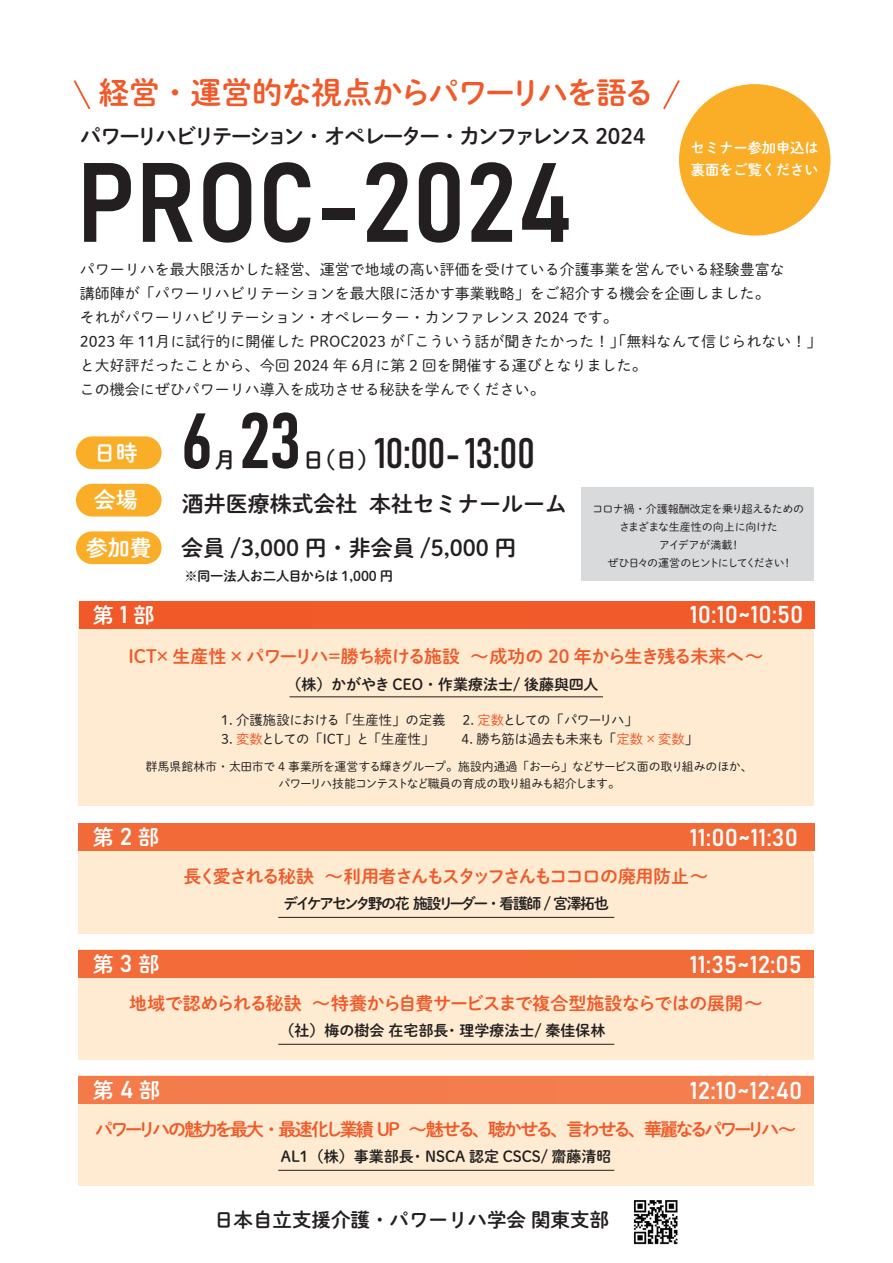
<style>
.page{position:relative;width:893px;height:1263px;background:#fff}
.page>*{position:absolute;margin:0;border:0;box-sizing:border-box;transform-origin:0 0}
.t1{font:111px "Bahnschrift";color:#231f20}
.t2{font:77.55px "Bahnschrift";color:#231f20}
.t3{font:42.15px "Bahnschrift";color:#231f20}
.t4{font:30.75px "DNP Shuei M Go Std B";letter-spacing:-.05em;color:#f15929}
.t5{font:24.15px "Bahnschrift";color:#fff}
.t6{font:22.05px/44.4px "DNP Shuei M Go Std B";color:#231f20}
.t7{font:22.05px/47.5px "DNP Shuei M Go Std B";color:#fff;text-align:center}
.t8{font:21.15px "DNP Shuei M Go Std B";letter-spacing:-.12em;color:#231f20}
.t9{font:21.15px "DNP Shuei M Go Std B";color:#fff}
.t10{font:19.5px "DNP Shuei M Go Std B";color:#231f20}
.t11{font:18px "DNP Shuei M Go Std B";letter-spacing:-.155em;color:#f15929}
.t12{font:18px "DNP Shuei M Go Std B";letter-spacing:-.06em;color:#f15929}
.t13{font:18px "DNP Shuei M Go Std B";letter-spacing:-.03em;color:#f15929}
.t14{font:18px "DNP Shuei M Go Std B";letter-spacing:-.09em;color:#f15929}
.t15{font:15px/24px "DNP Shuei M Go Std L";color:#231f20}
.t16{font:15px "DNP Shuei M Go Std B";color:#231f20}
.t17{font:15px "DNP Shuei M Go Std B";letter-spacing:-.145em;color:#231f20}
.t18{font:14.25px/23px "DNP Shuei M Go Std B";color:#fff}
.t19{font:13.5px "DNP Shuei M Go Std L";letter-spacing:-.03em;color:#231f20}
.t20{font:13.5px "DNP Shuei M Go Std L";letter-spacing:-.055em;color:#231f20}
.t21{font:13.5px "DNP Shuei M Go Std B";letter-spacing:-.025em;color:#231f20}
.t22{font:12px/16.5px "DNP Shuei M Go Std L";letter-spacing:-.045em;color:#231f20;text-align:center}
.t23{font:11.1px/18.3px "DNP Shuei M Go Std L";letter-spacing:-.045em;color:#231f20;text-align:center}
.s1{font-size:77.55px}
.s2{font-family:"Bahnschrift";font-size:24.15px}
.s3{color:#f15929}
</style>
<div class="page">
<div style="left:582px;top:488px;width:232px;height:92px;background:#d9dadc"></div>
<div style="left:679px;top:84px;width:151px;height:152px;background:#faad26;border-radius:50%"></div>
<div style="left:78px;top:602px;width:736px;height:204px;background:#feebd1"></div>
<div style="left:76px;top:436px;width:86px;height:33px;background:#faad26;border-radius:16px"></div>
<div style="left:76px;top:484px;width:86px;height:32px;background:#faad26;border-radius:16px"></div>
<div style="left:76px;top:531px;width:86px;height:33px;background:#faad26;border-radius:16px"></div>
<img style="left:633px;top:1200px;width:45px;height:45px">
<svg style="left:73px;top:80px;width:18px;height:30px"></svg>
<svg style="left:663px;top:80px;width:17px;height:30px"></svg>
<hr style="left:289px;top:696px;width:314px;height:1px;background:#231f20">
<div style="left:78px;top:823px;width:736px;height:110px;background:#feebd1"></div>
<div style="left:78px;top:823px;width:736px;height:27px;background:#f26a37"></div>
<hr style="left:278px;top:917px;width:336px;height:1px;background:#231f20">
<div style="left:78px;top:950px;width:736px;height:110px;background:#feebd1"></div>
<div style="left:78px;top:950px;width:736px;height:27px;background:#f26b38"></div>
<hr style="left:278px;top:1044px;width:336px;height:1px;background:#231f20">
<div style="left:78px;top:1076px;width:736px;height:110px;background:#feebd1"></div>
<div style="left:78px;top:1076px;width:736px;height:27px;background:#f47c4c"></div>
<hr style="left:278px;top:1170px;width:336px;height:1px;background:#231f20">
<div style="left:79px;top:601px;width:736px;height:28px;background:#f15a29"></div>
<h3 class="t4" style="left:99px;top:69px;width:557px">経営・運営的な視点からパワーリハを語る</h3>
<h3 class="t8" style="left:80px;top:120px;width:567px">パワーリハビリテーション・オペレーター・カンファレンス 2024</h3>
<p class="t18" style="left:691px;top:135px;width:129px">セミナー参加申込は裏面をご覧ください</p>
<h1 class="t1" style="left:77px;top:118px;width:497px">PROC-2024</h1>
<p class="t15" style="left:80px;top:257px;width:743px">パワーリハを最大限活かした経営、運営で地域の高い評価を受けている介護事業を営んでいる経験豊富な<br>講師陣が「パワーリハビリテーションを最大限に活かす事業戦略」をご紹介する機会を企画しました。<br>それがパワーリハビリテーション・オペレーター・カンファレンス 2024 です。<br>2023 年 11月に試行的に開催した PROC2023 が「こういう話が聞きたかった！」「無料なんて信じられない！」と大好評だったことから、今回 2024 年 6月に第 2 回を開催する運びとなりました。<br>この機会にぜひパワーリハ導入を成功させる秘訣を学んでください。</p>
<h3 class="t7" style="left:86px;top:428px;width:67px">日時会場参加費</h3>
<h3 class="t3" style="left:239px;top:421px;width:297px"><span class="s1">23</span> 10:00-13:00</h3>
<h2 class="t2" style="left:182px;top:382px;width:31px">6</h2>
<h3 class="t6" style="left:215px;top:437px;width:166px">月　　　日（日）</h3>
<h3 class="t6" style="left:181px;top:480px;width:387px">酒井医療株式会社 本社セミナールーム会員 /3,000 円・非会員 /5,000 円</h3>
<p class="t21" style="left:185px;top:566px;width:210px">※同一法人お二人目からは 1,000 円</p>
<p class="t23" style="left:592px;top:499px;width:214px">コロナ禍・介護報酬改定を乗り超えるためのさまざまな生産性の向上に向けた<br>アイデアが満載！<br>ぜひ日々の運営のヒントにしてください！</p>
<h3 class="t9" style="left:93px;top:599px;width:63px">第<span class="s2">1</span>部</h3>
<h3 class="t5" style="left:690px;top:596px;width:115px">10:10~10:50</h3>
<p class="t12" style="left:128px;top:643px;width:636px">ICT×生産性×パワーリハ＝勝ち続ける施設 ～成功の 20 年から生き残る未来へ～</p>
<p class="t16" style="left:286px;top:673px;width:314px">（株）かがやき CEO・作業療法士/ 後藤與四人</p>
<p class="t20" style="left:221px;top:710px;width:425px">1. 介護施設における「生産性」の定義　 2. <span class="s3">定数</span>としての「パワーリハ」　</p>
<p class="t19" style="left:221px;top:729px;width:478px">3. <span class="s3">変数</span>としての「ICT」と「生産性」　　 4. 勝ち筋は過去も未来も「<span class="s3">定数×変数</span>」</p>
<p class="t22" style="left:146px;top:758px;width:608px">群馬県館林市・太田市で 4 事業所を運営する輝きグループ。施設内通過「おーら」などサービス面の取り組みのほか、パワーリハ技能コンテストなど職員の育成の取り組みも紹介します。</p>
<h3 class="t9" style="left:93px;top:821px;width:68px">第<span class="s2">2</span>部</h3>
<p class="t14" style="left:184px;top:863px;width:526px">長く愛される秘訣 ～利用者さんもスタッフさんもココロの廃用防止～</p>
<p class="t17" style="left:283px;top:892px;width:327px">デイケアセンタ野の花 施設リーダー・看護師 / 宮澤拓也</p>
<h3 class="t5" style="left:690px;top:819px;width:110px">11:00~11:30</h3>
<h3 class="t9" style="left:93px;top:948px;width:68px">第<span class="s2">3</span>部</h3>
<p class="t13" style="left:129px;top:989px;width:635px">地域で認められる秘訣 ～特養から自費サービスまで複合型施設ならではの展開～</p>
<p class="t16" style="left:279px;top:1019px;width:328px">（社）梅の樹会 在宅部長・理学療法士/ 秦佳保林</p>
<h3 class="t5" style="left:690px;top:946px;width:114px">11:35~12:05</h3>
<h3 class="t9" style="left:93px;top:1074px;width:69px">第<span class="s2">4</span>部</h3>
<p class="t11" style="left:95px;top:1115px;width:702px">パワーリハの魅力を最大・最速化し業績 UP ～魅せる、聴かせる、言わせる、華麗なるパワーリハ～</p>
<p class="t16" style="left:281px;top:1145px;width:332px">AL1（株）事業部長・NSCA 認定 CSCS/ 齋藤清昭</p>
<h3 class="t5" style="left:690px;top:1072px;width:114px">12:10~12:40</h3>
<h3 class="t10" style="left:214px;top:1205px;width:397px">日本自立支援介護・パワーリハ学会 関東支部</h3>
</div>
